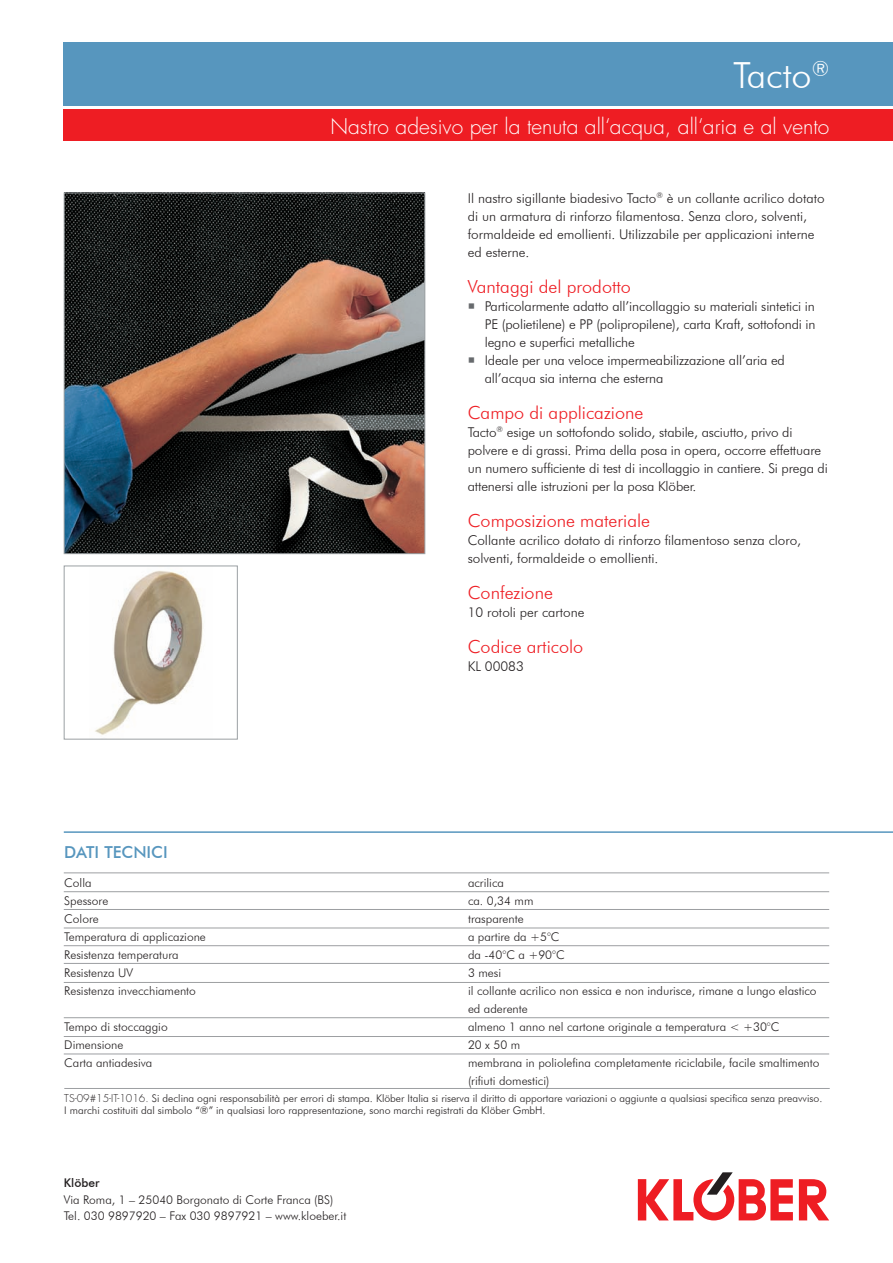
<style>
.page{position:relative;width:893px;height:1263px;background:#fff}
.page>*{position:absolute;margin:0;border:0;box-sizing:border-box;transform-origin:0 0}
.t1{font:300 36px "Futura BT";color:#fff}
.t2{font:300 21px "Futura LT Pro";color:#fff}
.t3{font:300 18px "Futura BT";color:#ee1d23}
.t4{font:500 16.5px "Futura BT";color:#5796be}
.t5{font:300 13.5px/18px "Futura BT";letter-spacing:-.01em;color:#231f20}
.t6{font:300 12px/18px "Futura BT";color:#231f20}
.t7{font:500 12px "Futura BT";color:#231f20}
.t8{font:300 10.5px "Futura BT";color:#231f20}
.s1{font-family:"Futura LT Pro"}
</style>
<div class="page">
<div style="left:64px;top:43px;width:829px;height:63px;background:#5796be"></div>
<div style="left:64px;top:109px;width:829px;height:32px;background:#ee1d23"></div>
<svg style="left:799px;top:1179px;width:30px;height:41px"></svg>
<svg style="left:638px;top:1172px;width:155px;height:48px"></svg>
<img style="left:66px;top:195px;width:357px;height:357px">
<div style="left:64px;top:193px;width:361px;height:361px;border:1px solid #9ba0a3"></div>
<img style="left:95px;top:570px;width:108px;height:165px">
<div style="left:64px;top:566px;width:174px;height:173px;border:1px solid #9ba0a3"></div>
<hr style="left:64px;top:831px;width:829px;height:2px;background:#5796be">
<hr style="left:64px;top:872px;width:765px;height:1px;background:#9d9fa2">
<hr style="left:64px;top:909px;width:765px;height:1px;background:#9d9fa2">
<hr style="left:64px;top:982px;width:765px;height:1px;background:#9d9fa2">
<hr style="left:64px;top:928px;width:765px;height:1px;background:#9d9fa2">
<hr style="left:64px;top:891px;width:765px;height:1px;background:#9d9fa2">
<hr style="left:64px;top:945px;width:765px;height:1px;background:#9d9fa2">
<hr style="left:64px;top:963px;width:765px;height:1px;background:#9d9fa2">
<hr style="left:64px;top:1017px;width:765px;height:1px;background:#9d9fa2">
<hr style="left:64px;top:1036px;width:765px;height:1px;background:#9d9fa2">
<hr style="left:64px;top:1088px;width:766px;height:1px;background:#9d9fa2">
<hr style="left:64px;top:1053px;width:765px;height:1px;background:#9d9fa2">
<p class="t1" style="left:733px;top:53px;width:98px">Tacto<sup>®</sup></p>
<p class="t2" style="left:330px;top:113px;width:500px">Nastro adesivo per la tenuta all‘acqua, all‘aria e al vento</p>
<p class="t5" style="left:468px;top:189px;width:358px">Il nastro sigillante biadesivo Tacto<sup>®</sup> è un collante acrilico dotato di un armatura di rinforzo filamentosa. Senza cloro, solventi, formaldeide ed emollienti. Utilizzabile per applicazioni interne ed esterne.</p>
<p class="t3" style="left:468px;top:275px;width:165px">Vantaggi del prodotto</p>
<p class="t5" style="left:485px;top:297px;width:332px;text-align:justify">Particolarmente adatto all’incollaggio su materiali sintetici in PE (polietilene) e PP (polipropilene), carta Kraft, sottofondi in legno e superfici metalliche</p>
<p class="t5" style="left:485px;top:351px;width:302px">Ideale per una veloce impermeabilizzazione all’aria ed all’acqua sia interna che esterna</p>
<p class="t3" style="left:468px;top:401px;width:177px">Campo di applicazione</p>
<p class="t5" style="left:468px;top:423px;width:362px">Tacto<sup>®</sup> esige un sottofondo solido, stabile, asciutto, privo di polvere e di grassi. Prima della posa in opera, occorre effettuare un numero sufficiente di test di incollaggio in cantiere. Si prega di attenersi alle istruzioni per la posa Klöber.</p>
<p class="t3" style="left:468px;top:509px;width:184px">Composizione materiale</p>
<p class="t5" style="left:468px;top:531px;width:335px">Collante acrilico dotato di rinforzo filamentoso senza cloro, solventi, formaldeide o emollienti.</p>
<p class="t3" style="left:468px;top:581px;width:87px">Confezione</p>
<p class="t5" style="left:468px;top:603px;width:118px">10 rotoli per cartone</p>
<p class="t3" style="left:468px;top:635px;width:117px">Codice articolo</p>
<p class="t5" style="left:468px;top:657px;width:58px">KL 00083</p>
<p class="t4" style="left:64px;top:842px;width:105px">DATI TECNICI</p>
<p class="t6" style="left:64px;top:873px;width:29px">Colla</p>
<p class="t6" style="left:64px;top:891px;width:46px">Spessore</p>
<p class="t6" style="left:64px;top:909px;width:36px">Colore</p>
<p class="t6" style="left:64px;top:927px;width:143px">Temperatura di applicazione</p>
<p class="t6" style="left:64px;top:945px;width:116px">Resistenza temperatura</p>
<p class="t6" style="left:64px;top:963px;width:70px">Resistenza UV</p>
<p class="t6" style="left:64px;top:981px;width:133px">Resistenza invecchiamento</p>
<p class="t6" style="left:64px;top:1017px;width:105px">Tempo di stoccaggio</p>
<p class="t6" style="left:64px;top:1035px;width:61px">Dimensione</p>
<p class="t6" style="left:64px;top:1053px;width:90px">Carta antiadesiva</p>
<p class="t6" style="left:468px;top:873px;width:37px">acrilica</p>
<p class="t6" style="left:468px;top:891px;width:67px">ca. 0,34 mm</p>
<p class="t6" style="left:468px;top:909px;width:57px">trasparente</p>
<p class="t6" style="left:468px;top:927px;width:93px">a partire da +5°C</p>
<p class="t6" style="left:468px;top:945px;width:98px">da -40°C a +90°C</p>
<p class="t6" style="left:468px;top:963px;width:35px">3 mesi</p>
<p class="t6" style="left:468px;top:981px;width:350px">il collante acrilico non essica e non indurisce, rimane a lungo elastico ed aderente</p>
<p class="t6" style="left:468px;top:1017px;width:313px">almeno 1 anno nel cartone originale a temperatura &lt; +30°C</p>
<p class="t6" style="left:468px;top:1035px;width:54px">20 x 50 m</p>
<p class="t6" style="left:468px;top:1053px;width:353px">membrana in poliolefina completamente riciclabile, facile smaltimento (rifiuti domestici)</p>
<p class="t8" style="left:64px;top:1092px;width:760px"><span class="s1">TS-09#15-IT-1016.</span> Si declina ogni responsabilità per errori di stampa. Klöber Italia si riserva il diritto di apportare variazioni o aggiunte a qualsiasi specifica senza preavviso.</p>
<p class="t8" style="left:64px;top:1104px;width:483px">I marchi costituiti dal simbolo “®” in qualsiasi loro rappresentazione, sono marchi registrati da Klöber GmbH.</p>
<p class="t7" style="left:64px;top:1176px;width:37px">Klöber</p>
<p class="t6" style="left:64px;top:1190px;width:271px">Via Roma, 1 – 25040 Borgonato di Corte Franca (BS)</p>
<p class="t6" style="left:64px;top:1207px;width:284px">Tel. 030 9897920 – Fax 030 9897921 – www.kloeber.it</p>
</div>
